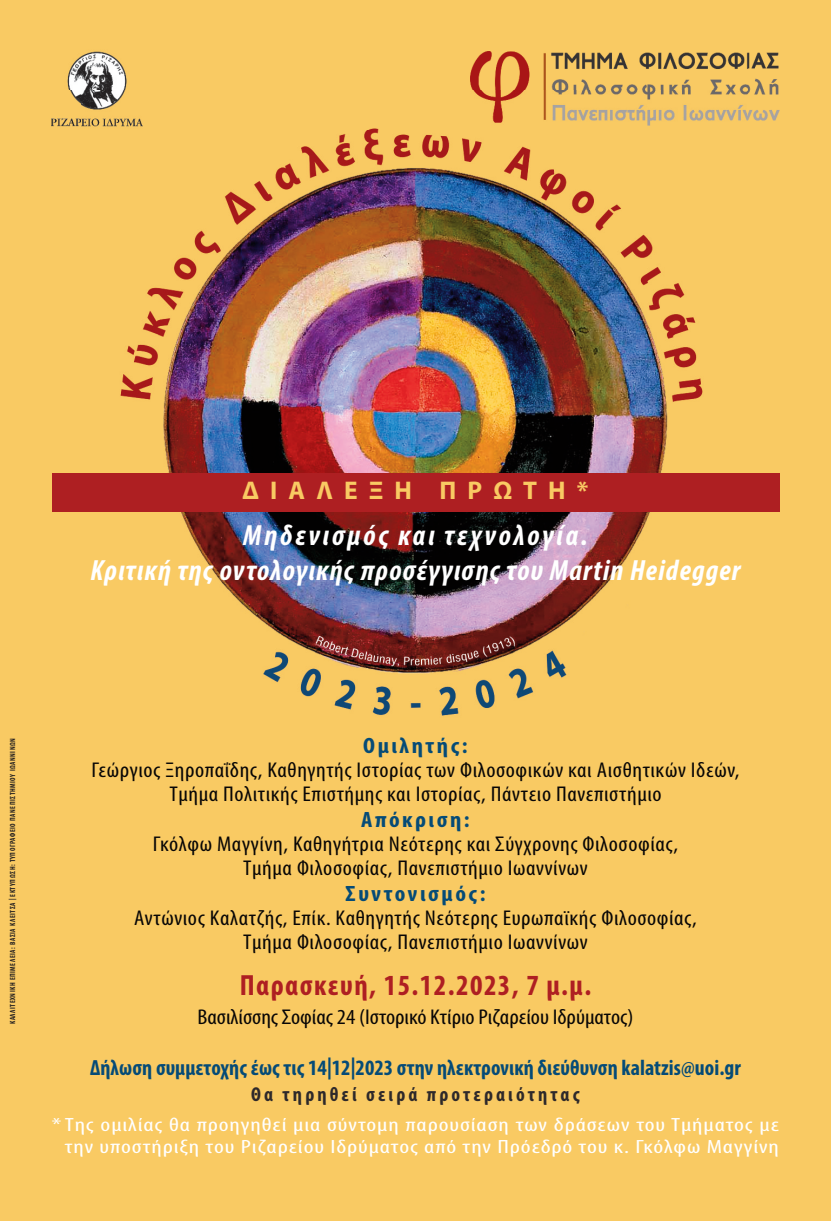
<style>
.page{position:relative;width:831px;height:1221px;background:#fff}
.page>*{position:absolute;margin:0;border:0;box-sizing:border-box;transform-origin:0 0}
.t1{font:italic 700 condensed 29.25px/35.1px "Myriad Pro";letter-spacing:.04em;color:#fff;text-align:center}
.t2{font:700 condensed 29.25px "Myriad Pro";letter-spacing:.05em;color:#ae1f22}
.t3{font:700 25.65px "Myriad Pro";letter-spacing:.44em;color:#f9ca63}
.t4{font:700 condensed 22.2px "Myriad Pro";letter-spacing:.1em;color:#054b77;scale:1.11 1}
.t5{font:700 condensed 22.05px "Myriad Pro";letter-spacing:.005em;color:#054b77}
.t6{font:condensed 21.45px/23.9px "Myriad Pro";letter-spacing:.025em;color:#080606;text-align:center;scale:1.11 1}
.t7{font:condensed 21.45px "Myriad Pro";color:#080606;scale:1.11 1}
.t8{font:700 condensed 20.1px "Myriad Pro";letter-spacing:.155em;color:#2e292a}
.t9{font:condensed 19.2px/22px "Myriad Pro";letter-spacing:.035em;color:#fff;text-align:right;scale:1.33 1}
.t10{font:700 condensed 7.5px "Myriad Pro";letter-spacing:.075em;color:#231f20;scale:.95 1}
</style>
<div class="page">
<div style="left:0;top:0;width:831px;height:1220px;background:#f9ca63"></div>
<img style="left:67px;top:51px;width:60px;height:39px">
<img style="left:52px;top:90px;width:327px;height:40px">
<img style="left:120px;top:130px;width:583px;height:586px">
<div style="left:52px;top:473px;width:727px;height:39px;background:#ae1f22"></div>
<img style="left:470px;top:52px;width:309px;height:73px">
<p class="t3" style="left:243px;top:481px;width:347px">ΔΙΑΛΕΞΗ ΠΡΩΤΗ*</p>
<h1 class="t1" style="left:90px;top:520px;width:652px">Μηδενισμός και τεχνολογία.<br>Κριτική της οντολογικής προσέγγισης του Martin Heidegger</h1>
<p class="t10" style="left:10px;top:1024px;width:303px;rotate:-90deg">ΚΑΛΛΙΤΕΧΝΙΚΗ ΕΠΙΜΕΛΕΙΑ: ΒΑΣΙΑ ΚΛΕΙΤΣΑ | EKTYΠΩΣH: TYΠOΓPAΦEIO ΠANEΠIΣTHMIOY IΩANNINΩN</p>
<p class="t4" style="left:363px;top:737px;width:95px">Ομιλητής:</p>
<p class="t6" style="left:92px;top:759px;width:585px">Γεώργιος Ξηροπαΐδης, Καθηγητής Ιστορίας των Φιλοσοφικών και Αισθητικών Ιδεών,<br>Τμήμα Πολιτικής Επιστήμης και Ιστορίας, Πάντειο Πανεπιστήμιο</p>
<p class="t4" style="left:361px;top:811px;width:99px">Απόκριση:</p>
<p class="t6" style="left:153px;top:833px;width:474px">Γκόλφω Μαγγίνη, Καθηγήτρια Νεότερης και Σύγχρονης Φιλοσοφίας,<br>Τμήμα Φιλοσοφίας, Πανεπιστήμιο Ιωαννίνων</p>
<p class="t4" style="left:345px;top:885px;width:128px">Συντονισμός:</p>
<p class="t6" style="left:134px;top:907px;width:508px">Αντώνιος Καλατζής, Επίκ. Καθηγητής Νεότερης Ευρωπαϊκής Φιλοσοφίας,<br>Τμήμα Φιλοσοφίας, Πανεπιστήμιο Ιωαννίνων</p>
<h1 class="t2" style="left:240px;top:974px;width:353px">Παρασκευή, 15.12.2023, 7 μ.μ.</h1>
<p class="t7" style="left:197px;top:1009px;width:394px">Βασιλίσσης Σοφίας 24 (Ιστορικό Κτίριο Ριζαρείου Ιδρύματος)</p>
<p class="t5" style="left:90px;top:1059px;width:652px">Δήλωση συμμετοχής έως τις 14|12|2023 στην ηλεκτρονική διεύθυνση kalatzis@uoi.gr</p>
<p class="t8" style="left:251px;top:1087px;width:330px">Θα τηρηθεί σειρά προτεραιότητας</p>
<p class="t9" style="left:52px;top:1115px;width:548px">*Της ομιλίας θα προηγηθεί μια σύντομη παρουσίαση των δράσεων του Τμήματος με την υποστήριξη του Ριζαρείου Ιδρύματος από την Πρόεδρό του κ. Γκόλφω Μαγγίνη</p>
</div>
